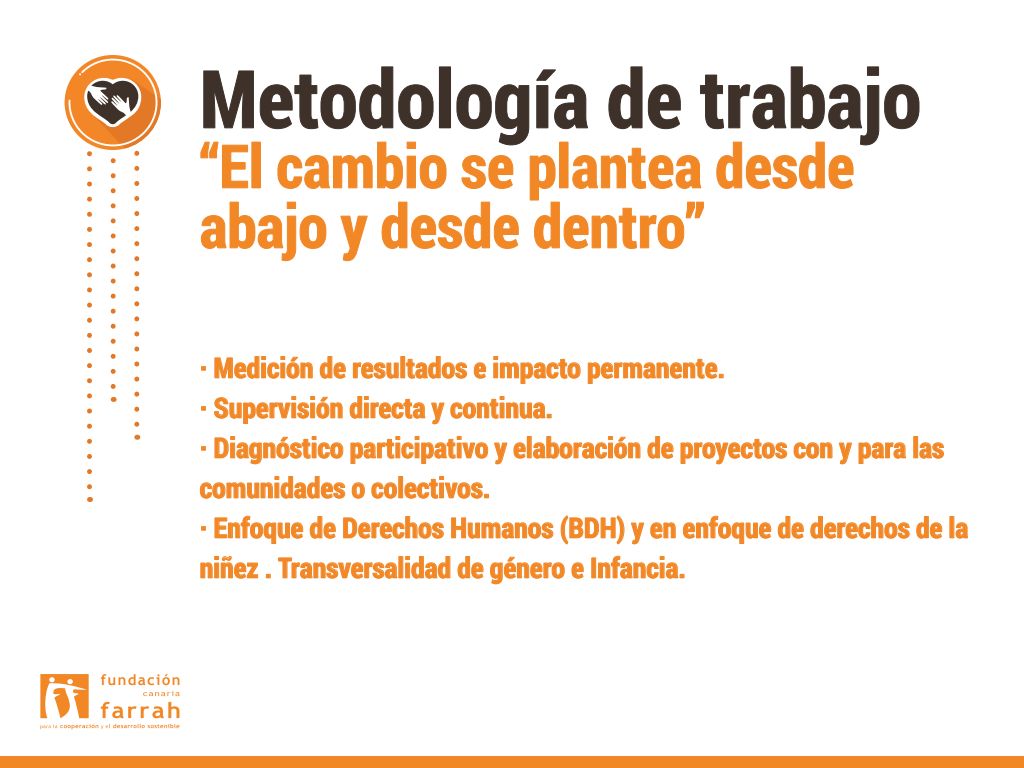
<style>
.page{position:relative;width:1024px;height:768px;background:#fff}
.page>*{position:absolute;margin:0;border:0;box-sizing:border-box;transform-origin:0 0}
.t1{font:700 80px "Roboto Condensed";color:#3d3129}
.t2{font:700 60px/60px "Roboto Condensed";color:#f28726}
.t3{font:700 28px/40px "Roboto Condensed";color:#f28726}
</style>
<div class="page">
<svg style="left:40px;top:724px;width:139px;height:5px"></svg>
<svg style="left:40px;top:674px;width:49px;height:44px"></svg>
<svg style="left:101px;top:674px;width:78px;height:11px"></svg>
<svg style="left:143px;top:691px;width:37px;height:5px"></svg>
<svg style="left:101px;top:702px;width:78px;height:16px"></svg>
<svg style="left:200px;top:66px;width:720px;height:196px"></svg>
<svg style="left:201px;top:366px;width:5px;height:5px"></svg>
<svg style="left:214px;top:356px;width:99px;height:23px"></svg>
<svg style="left:319px;top:356px;width:27px;height:23px"></svg>
<svg style="left:352px;top:362px;width:47px;height:17px"></svg>
<div style="left:400px;top:356px;width:5px;height:22px;border:1px solid #f28726"></div>
<svg style="left:405px;top:356px;width:82px;height:23px"></svg>
<svg style="left:493px;top:356px;width:88px;height:28px"></svg>
<svg style="left:587px;top:358px;width:137px;height:26px"></svg>
<svg style="left:201px;top:406px;width:5px;height:5px"></svg>
<svg style="left:214px;top:396px;width:129px;height:28px"></svg>
<svg style="left:349px;top:396px;width:203px;height:29px"></svg>
<svg style="left:201px;top:446px;width:5px;height:5px"></svg>
<svg style="left:214px;top:436px;width:130px;height:29px"></svg>
<svg style="left:350px;top:436px;width:176px;height:29px"></svg>
<div style="left:527px;top:436px;width:5px;height:22px;border:1px solid #f28726"></div>
<svg style="left:533px;top:436px;width:108px;height:23px"></svg>
<svg style="left:647px;top:436px;width:27px;height:23px"></svg>
<svg style="left:680px;top:438px;width:227px;height:27px"></svg>
<div style="left:913px;top:436px;width:5px;height:22px;border:1px solid #f28726"></div>
<svg style="left:919px;top:442px;width:25px;height:17px"></svg>
<svg style="left:199px;top:476px;width:166px;height:23px"></svg>
<svg style="left:371px;top:482px;width:26px;height:17px"></svg>
<div style="left:398px;top:476px;width:5px;height:22px;border:1px solid #f28726"></div>
<svg style="left:404px;top:476px;width:85px;height:23px"></svg>
<svg style="left:201px;top:526px;width:5px;height:5px"></svg>
<svg style="left:214px;top:515px;width:122px;height:29px"></svg>
<svg style="left:343px;top:516px;width:101px;height:23px"></svg>
<svg style="left:451px;top:517px;width:103px;height:22px"></svg>
<svg style="left:560px;top:515px;width:116px;height:30px"></svg>
<svg style="left:683px;top:515px;width:121px;height:29px"></svg>
<svg style="left:810px;top:516px;width:100px;height:23px"></svg>
<svg style="left:916px;top:516px;width:27px;height:23px"></svg>
<svg style="left:955px;top:522px;width:14px;height:17px"></svg>
<svg style="left:200px;top:555px;width:59px;height:24px"></svg>
<svg style="left:266px;top:574px;width:5px;height:4px"></svg>
<svg style="left:278px;top:557px;width:120px;height:22px"></svg>
<svg style="left:405px;top:556px;width:46px;height:23px"></svg>
<svg style="left:457px;top:556px;width:27px;height:23px"></svg>
<svg style="left:490px;top:556px;width:75px;height:29px"></svg>
<svg style="left:571px;top:562px;width:13px;height:17px"></svg>
<div style="left:591px;top:557px;width:5px;height:21px;border:1px solid #f28726"></div>
<svg style="left:598px;top:555px;width:87px;height:24px"></svg>
<svg style="left:65px;top:55px;width:96px;height:447px"></svg>
<div style="left:0;top:756px;width:1024px;height:12px;background:#f28726"></div>
<h1 class="t1" style="left:200px;top:43px;width:723px">Metodología de trabajo</h1>
<h2 class="t2" style="left:200px;top:134px;width:656px">“El cambio se plantea desde abajo y desde dentro”</h2>
<p class="t3" style="left:200px;top:347px;width:770px">· Medición de resultados e impacto permanente.<br>· Supervisión directa y continua.<br>· Diagnóstico participativo y elaboración de proyectos con y para las comunidades o colectivos.<br>· Enfoque de Derechos Humanos (BDH) y en enfoque de derechos de la niñez . Transversalidad de género e Infancia.</p>
</div>
